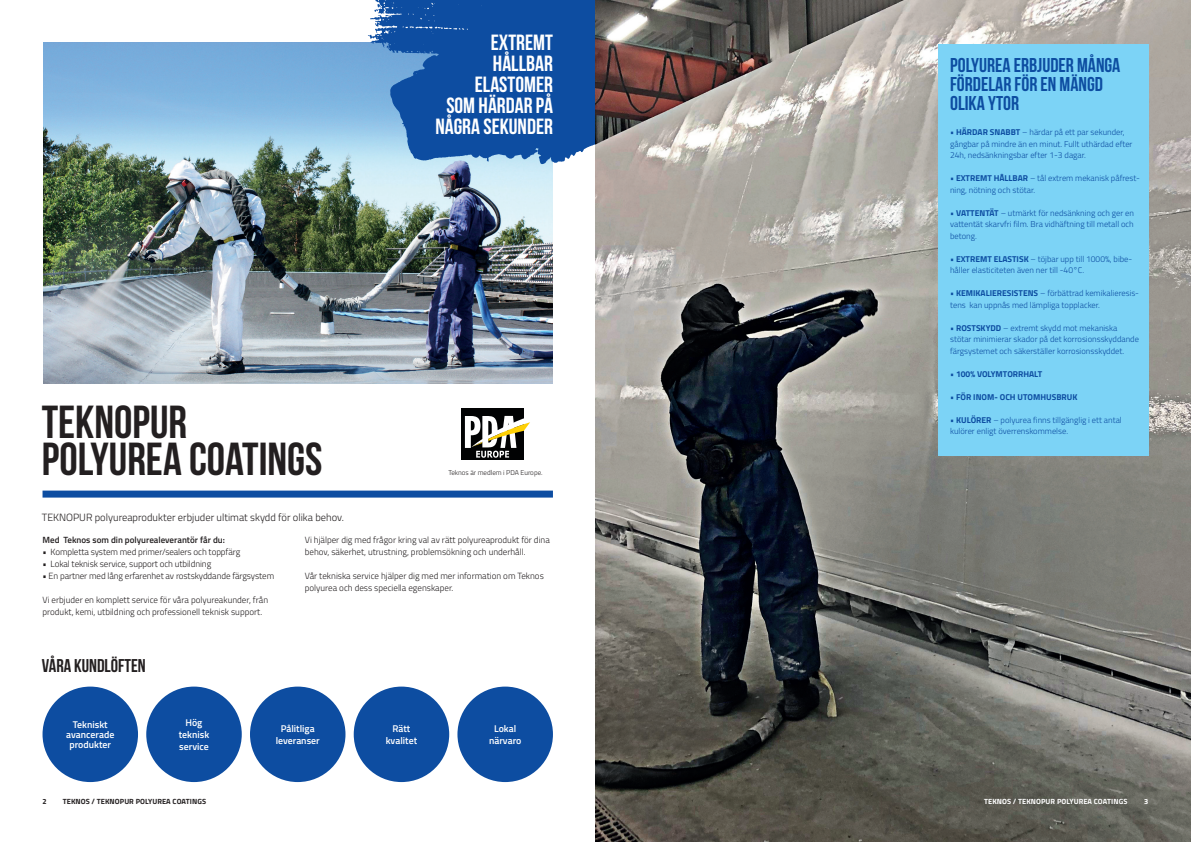
<style>
.page{position:relative;width:1191px;height:842px;background:#fff}
.page>*{position:absolute;margin:0;border:0;box-sizing:border-box;transform-origin:0 0}
.t1{font:700 46.2px "Bebas Neue";color:#231f20}
.Leipis_NORMAL_9_11{font:700 22px/21px "Bebas Neue";color:#fff;text-align:right}
.t2{font:700 20px/19px "Bebas Neue";color:#0d4da1}
.t3{font:700 18.5px "Bebas Neue";color:#231f20}
.t4{font:300 10.5px "Titillium";color:#231f20}
.t5{font:600 9.8px/11.8px "Titillium";color:#fff;text-align:center}
.t6{font:300 9px/12px "Titillium";color:#231f20}
.t7{font:600 9px "Titillium";color:#231f20}
.t8{font:300 8.5px/11.5px "Titillium";color:#0d4da1}
.t9{font:700 8.5px "Titillium";color:#0d4da1}
.t10{font:700 7.5px "Titillium";letter-spacing:.01em;color:#231f20}
.Caption_text{font:700 7.5px "Titillium";letter-spacing:.01em;color:#fff}
.t11{font:300 7px "Titillium";color:#231f20}
.s1{font-weight:700}
.s2{font-weight:300}
</style>
<div class="page">
<img style="left:43px;top:43px;width:510px;height:340px">
<svg style="left:368px;top:0;width:228px;height:164px;background:#2763ad"></svg>
<img style="left:596px;top:0;width:595px;height:842px">
<div style="left:43px;top:491px;width:510px;height:7px;background:#0d4da1"></div>
<div style="left:43px;top:687px;width:95px;height:95px;background:#0d4da1;border-radius:50%"></div>
<div style="left:146px;top:687px;width:96px;height:95px;background:#0d4da1;border-radius:50%"></div>
<div style="left:250px;top:687px;width:95px;height:95px;background:#0d4da1;border-radius:50%"></div>
<div style="left:354px;top:687px;width:95px;height:95px;background:#0d4da1;border-radius:50%"></div>
<div style="left:457px;top:687px;width:96px;height:95px;background:#0d4da1;border-radius:50%"></div>
<div style="left:938px;top:44px;width:210px;height:412px;background:#7cd3f6"></div>
<div style="left:461px;top:408px;width:62px;height:52px;background:#010203"></div>
<svg style="left:465px;top:416px;width:65px;height:42px"></svg>
<p class="Leipis_NORMAL_9_11" style="left:435px;top:31px;width:119px">EXTREMT<br>HÅLLBAR<br>ELASTOMER<br>SOM HÄRDAR PÅ<br>NÅGRA SEKUNDER</p>
<p class="t1" style="left:42px;top:397px;width:147px">TEKNOPUR</p>
<p class="t1" style="left:42px;top:434px;width:282px">POLYUREA COATINGS</p>
<p class="t4" style="left:42px;top:509px;width:304px">TEKNOPUR polyureaprodukter erbjuder ultimat skydd för olika behov.</p>
<p class="t11" style="left:448px;top:467px;width:96px">Teknos är medlem i PDA Europe.</p>
<p class="t7" style="left:43px;top:533px;width:184px">Med Teknos som din polyurealeverantör får du:</p>
<p class="t6" style="left:43px;top:546px;width:199px">• Kompletta system med primer/sealers och toppfärg</p>
<p class="t6" style="left:43px;top:558px;width:170px">• Lokal teknisk service, support och utbildning</p>
<p class="t6" style="left:43px;top:570px;width:233px">• En partner med lång erfarenhet av rostskyddande färgsystem</p>
<p class="t6" style="left:43px;top:594px;width:227px">Vi erbjuder en komplett service för våra polyureakunder, från produkt, kemi, utbildning och professionell teknisk support.</p>
<p class="t3" style="left:42px;top:655px;width:105px">VÅRA KUNDLÖFTEN</p>
<p class="t6" style="left:305px;top:534px;width:246px">Vi hjälper dig med frågor kring val av rätt polyureaprodukt för dina behov, säkerhet, utrustning, problemsökning och underhåll.</p>
<p class="t6" style="left:305px;top:570px;width:240px">Vår tekniska service hjälper dig med mer information om Teknos polyurea och dess speciella egenskaper.</p>
<p class="t5" style="left:66px;top:719px;width:50px;line-height:10.1px">Tekniskt avancerade produkter</p>
<p class="t5" style="left:179px;top:716px;width:32px">Hög teknisk service</p>
<p class="t5" style="left:276px;top:722px;width:46px">Pålitliga leveranser</p>
<p class="t5" style="left:386px;top:722px;width:33px">Rätt kvalitet</p>
<p class="t5" style="left:489px;top:722px;width:34px">Lokal närvaro</p>
<p class="t10" style="left:43px;top:796px;width:6px">2</p>
<p class="t10" style="left:63px;top:796px;width:145px">TEKNOS / TEKNOPUR POLYUREA COATINGS</p>
<p class="t2" style="left:950px;top:55px;width:172px">POLYUREA ERBJUDER MÅNGA<br>FÖRDELAR FÖR EN MÄNGD<br>OLIKA YTOR</p>
<p class="t8" style="left:950px;top:126px;width:184px">• <span class="s1">HÄRDAR SNABBT</span> – härdar på ett par sekunder, gångbar på mindre än en minut. Fullt uthärdad efter<br>24h, nedsänkningsbar efter 1-3 dagar.</p>
<p class="t8" style="left:950px;top:172px;width:191px">• <span class="s1">EXTREMT HÅLLBAR</span> – tål extrem mekanisk påfrest&shy;ning, nötning och stötar.</p>
<p class="t8" style="left:950px;top:207px;width:185px;text-align:justify">• <span class="s1">VATTENTÄT</span> – utmärkt för nedsänkning och ger en vattentät skarvfri film. Bra vidhäftning till metall och betong.</p>
<p class="t8" style="left:950px;top:253px;width:184px">• <span class="s1">EXTREMT ELASTISK</span> – töjbar upp till 1000%, bibe&shy;håller elasticiteten även ner till -40°C.</p>
<p class="t8" style="left:950px;top:287px;width:190px">• <span class="s1">KEMIKALIERESISTENS</span> – förbättrad kemikalieresis&shy;tens kan uppnås med lämpliga topplacker.</p>
<p class="t8" style="left:950px;top:322px;width:190px">• <span class="s1">ROSTSKYDD</span> – extremt skydd mot mekaniska stötar minimierar skador på det korrosionsskyddande färgsystemet och säkerställer korrosionsskyddet.</p>
<p class="t9" style="left:950px;top:367px;width:94px"><span class="s2">•</span> 100% VOLYMTORRHALT</p>
<p class="t9" style="left:950px;top:390px;width:129px"><span class="s2">•</span> FÖR INOM- OCH UTOMHUSBRUK</p>
<p class="t8" style="left:950px;top:414px;width:173px">• <span class="s1">KULÖRER</span> – polyurea finns tillgänglig i ett antal kulörer enligt överrenskommelse.</p>
<p class="Caption_text" style="left:984px;top:796px;width:145px">TEKNOS / TEKNOPUR POLYUREA COATINGS</p>
<p class="Caption_text" style="left:1144px;top:796px;width:6px">3</p>
</div>
